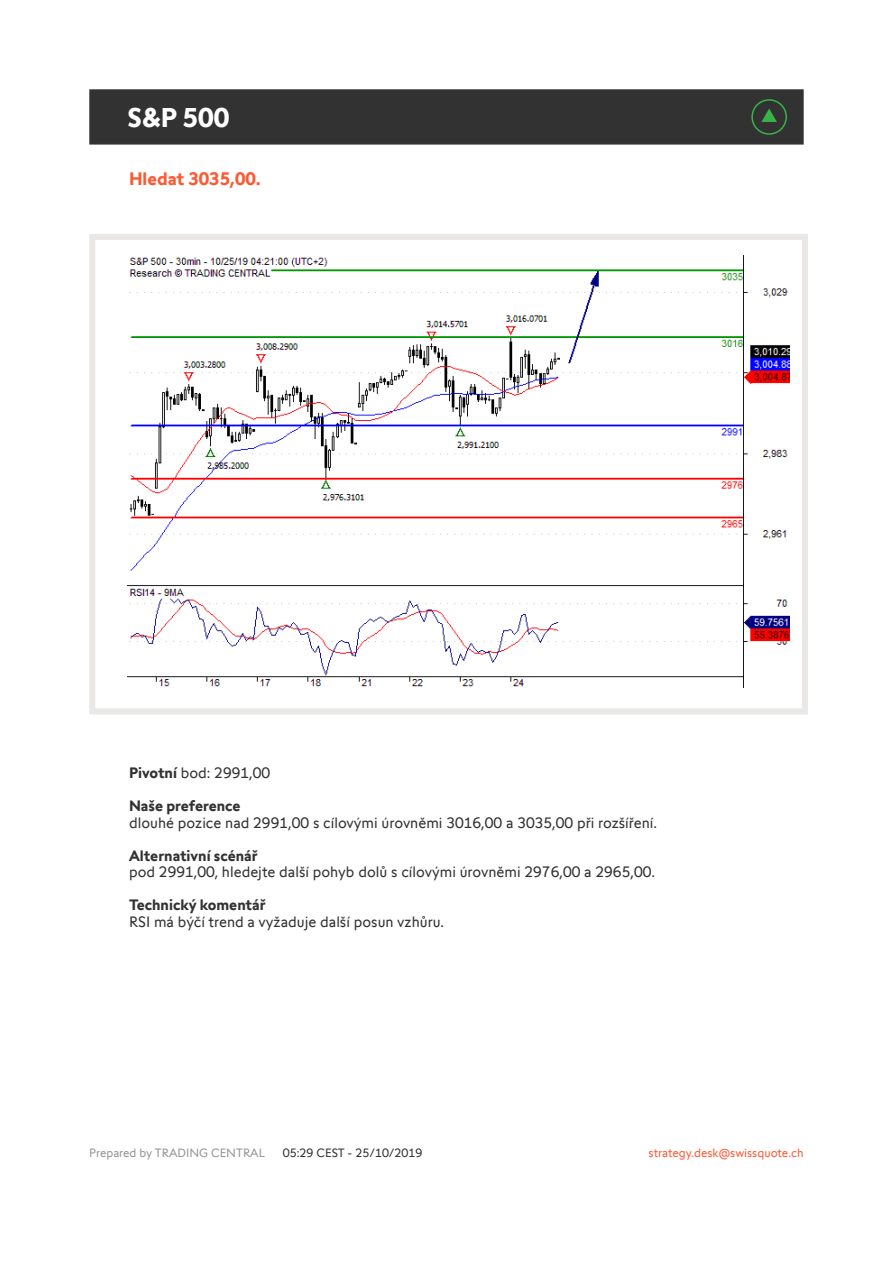
<style>
.page{position:relative;width:893px;height:1263px;background:#fff}
.page>*{position:absolute;margin:0;border:0;box-sizing:border-box;transform-origin:0 0}
.t1{font:700 27px "Swissquote CT";color:#fff}
.t2{font:700 18px "Swissquote CT";color:#fa5b35}
.t3{font:15px "Swissquote CT";color:#323232}
.t4{font:700 15px "Swissquote CT";color:#323232}
.t5{font:12px "Swissquote CT";color:#fa5b35}
.t6{font:12px "Swissquote CT";color:#939598}
.t7{font:12px "Swissquote CT";color:#323232}
.s1{font-weight:700}
</style>
<div class="page">
<div style="left:89px;top:234px;width:719px;height:480px;border:6px solid #e9e8e7"></div>
<div style="left:89px;top:89px;width:715px;height:56px;background:#323232;border:2px solid #323232"></div>
<img style="left:128px;top:255px;width:661px;height:432px">
<svg style="left:751px;top:99px;width:36px;height:36px"></svg>
<h1 class="t1" style="left:128px;top:101px;width:103px">S&amp;P 500</h1>
<p class="t2" style="left:129px;top:168px;width:133px">Hledat 3035,00.</p>
<p class="t3" style="left:129px;top:764px;width:143px"><span class="s1">Pivotní</span> bod: 2991,00</p>
<p class="t4" style="left:129px;top:797px;width:113px">Naše preference</p>
<p class="t3" style="left:129px;top:814px;width:530px">dlouhé pozice nad 2991,00 s cílovými úrovněmi 3016,00 a 3035,00 při rozšíření.</p>
<p class="t4" style="left:129px;top:846px;width:130px">Alternativní scénář</p>
<p class="t3" style="left:129px;top:863px;width:528px">pod 2991,00, hledejte další pohyb dolů s cílovými úrovněmi 2976,00 a 2965,00.</p>
<p class="t4" style="left:129px;top:896px;width:138px">Technický komentář</p>
<p class="t3" style="left:129px;top:913px;width:317px">RSI má býčí trend a vyžaduje další posun vzhůru.</p>
<p class="t6" style="left:89px;top:1145px;width:177px">Prepared by TRADING CENTRAL</p>
<p class="t7" style="left:283px;top:1145px;width:141px">05:29 CEST - 25/10/2019</p>
<p class="t5" style="left:649px;top:1145px;width:157px">strategy.desk@swissquote.ch</p>
</div>
